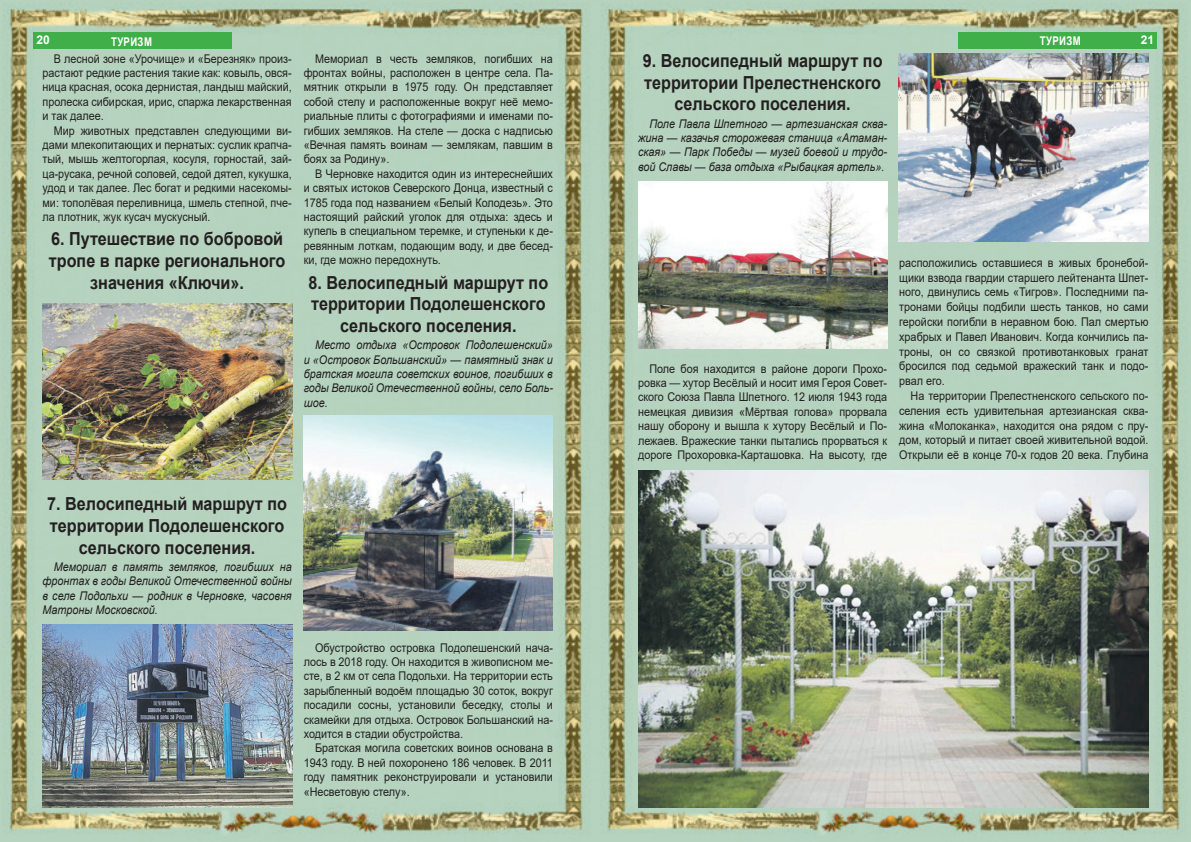
<style>
.page{position:relative;width:1191px;height:842px;background:#fff}
.page>*{position:absolute;margin:0;border:0;box-sizing:border-box;transform-origin:0 0}
.t1{font:700 18px/21.6px "Arial";color:#231f20;text-align:center;scale:.9 1}
.t2{font:12px/14.4px "Arial";color:#231f20;text-align:justify;scale:.9 1}
.t3{font:italic 12px/14.4px "Arial";color:#231f20;text-align:justify;scale:.9 1}
.t4{font:700 12px "Arial";letter-spacing:.035em;color:#fff;scale:.8 1}
.t5{font:700 12px "Arial";letter-spacing:.035em;color:#fff}
</style>
<div class="page">
<img style="left:0;top:0;width:591px;height:842px">
<img style="left:591px;top:0;width:600px;height:842px">
<div style="left:33px;top:33px;width:199px;height:16px;background:#40ae49"></div>
<div style="left:958px;top:33px;width:199px;height:16px;background:#40ae49"></div>
<img style="left:43px;top:303px;width:249px;height:176px">
<img style="left:303px;top:415px;width:250px;height:216px">
<img style="left:43px;top:624px;width:249px;height:184px">
<img style="left:638px;top:471px;width:510px;height:337px">
<img style="left:899px;top:54px;width:249px;height:187px">
<img style="left:638px;top:181px;width:249px;height:168px">
<p class="t5" style="left:36px;top:31px;width:15px">20</p>
<p class="t4" style="left:111px;top:33px;width:53px">ТУРИЗМ</p>
<p class="t5" style="left:1140px;top:31px;width:15px">21</p>
<p class="t2" style="left:43px;top:51px;width:278px;text-indent:11px">В лесной зоне «Урочище» и «Березняк» произ&shy;растают редкие растения такие как: ковыль, овся&shy;ница красная, осока дернистая, ландыш майский, пролеска сибирская, ирис, спаржа лекарственная и так далее.</p>
<p class="t2" style="left:43px;top:123px;width:278px;text-indent:11px">Мир животных представлен следующими ви&shy;дами млекопитающих и пернатых: суслик крапча&shy;тый, мышь желтогорлая, косуля, горностай, зай&shy;ца-русака, речной соловей, седой дятел, кукушка, удод и так далее. Лес богат и редкими насекомы&shy;ми: тополёвая переливница, шмель степной, пче&shy;ла плотник, жук кусач мускусный.</p>
<h1 class="t1" style="left:49px;top:229px;width:264px">6. Путешествие по бобровой тропе в парке регионального значения «Ключи».</h1>
<p class="t4" style="left:1039px;top:32px;width:53px">ТУРИЗМ</p>
<h1 class="t1" style="left:642px;top:50px;width:268px">9. Велосипедный маршрут по территории Прелестненского сельского поселения.</h1>
<p class="t3" style="left:638px;top:116px;width:278px;text-indent:11px">Поле Павла Шпетного — артезианская сква&shy;жина — казачья сторожевая станица «Атаман&shy;ская» — Парк Победы — музей боевой и трудо&shy;вой Славы — база отдыха «Рыбацкая артель».</p>
<p class="t2" style="left:304px;top:51px;width:278px;text-indent:11px">Мемориал в честь земляков, погибших на фронтах войны, расположен в центре села. Па&shy;мятник открыли в 1975 году. Он представляет собой стелу и расположенные вокруг неё мемо&shy;риальные плиты с фотографиями и именами по&shy;гибших земляков. На стеле — доска с надписью «Вечная память воинам — землякам, павшим в боях за Родину».</p>
<p class="t2" style="left:304px;top:166px;width:278px;text-indent:11px">В Черновке находится один из интереснейших и святых истоков Северского Донца, известный с 1785 года под названием «Белый Колодезь». Это настоящий райский уголок для отдыха: здесь и купель в специальном теремке, и ступеньки к де&shy;ревянным лоткам, подающим воду, и две бесед&shy;ки, где можно передохнуть.</p>
<h1 class="t1" style="left:308px;top:272px;width:268px">8. Велосипедный маршрут по территории Подолешенского сельского поселения.</h1>
<p class="t3" style="left:304px;top:338px;width:278px;text-indent:11px">Место отдыха «Островок Подолешенский» и «Островок Большанский» — памятный знак и братская могила советских воинов, погибших в годы Великой Отечественной войны, село Боль&shy;шое.</p>
<p class="t2" style="left:899px;top:255px;width:278px;line-height:14.8px">расположились оставшиеся в живых бронебой&shy;щики взвода гвардии старшего лейтенанта Шпет&shy;ного, двинулись семь «Тигров». Последними па&shy;тронами бойцы подбили шесть танков, но сами геройски погибли в неравном бою. Пал смертью храбрых и Павел Иванович. Когда кончились па&shy;троны, он со связкой противотанковых гранат бросился под седьмой вражеский танк и подо&shy;рвал его.</p>
<p class="t2" style="left:899px;top:388px;width:278px;line-height:14.8px;text-indent:11px">На территории Прелестненского сельского по&shy;селения есть удивительная артезианская сква&shy;жина «Молоканка», находится она рядом с пру&shy;дом, который и питает своей живительной водой.<br>Открыли её в конце 70-х годов 20 века. Глубина</p>
<p class="t2" style="left:638px;top:361px;width:278px;text-indent:11px">Поле боя находится в районе дороги Прохо&shy;ровка — хутор Весёлый и носит имя Героя Совет&shy;ского Союза Павла Шпетного. 12 июля 1943 года немецкая дивизия «Мёртвая голова» прорвала нашу оборону и вышла к хутору Весёлый и По&shy;лежаев. Вражеские танки пытались прорваться к дороге Прохоровка-Карташовка. На высоту, где</p>
<h1 class="t1" style="left:47px;top:493px;width:268px">7. Велосипедный маршрут по территории Подолешенского сельского поселения.</h1>
<p class="t3" style="left:43px;top:559px;width:278px;text-indent:11px">Мемориал в память земляков, погибших на фронтах в годы Великой Отечественной войны в селе Подольхи — родник в Черновке, часовня Матроны Московской.</p>
<p class="t2" style="left:304px;top:640px;width:278px;text-indent:11px">Обустройство островка Подолешенский нача&shy;лось в 2018 году. Он находится в живописном ме&shy;сте, в 2 км от села Подольхи. На территории есть зарыбленный водоём площадью 30 соток, вокруг посадили сосны, установили беседку, столы и скамейки для отдыха. Островок Большанский на&shy;ходится в стадии обустройства.</p>
<p class="t2" style="left:304px;top:741px;width:278px;text-indent:11px">Братская могила советских воинов основана в 1943 году. В ней похоронено 186 человек. В 2011 году памятник реконструировали и установили «Несветовую стелу».</p>
</div>
